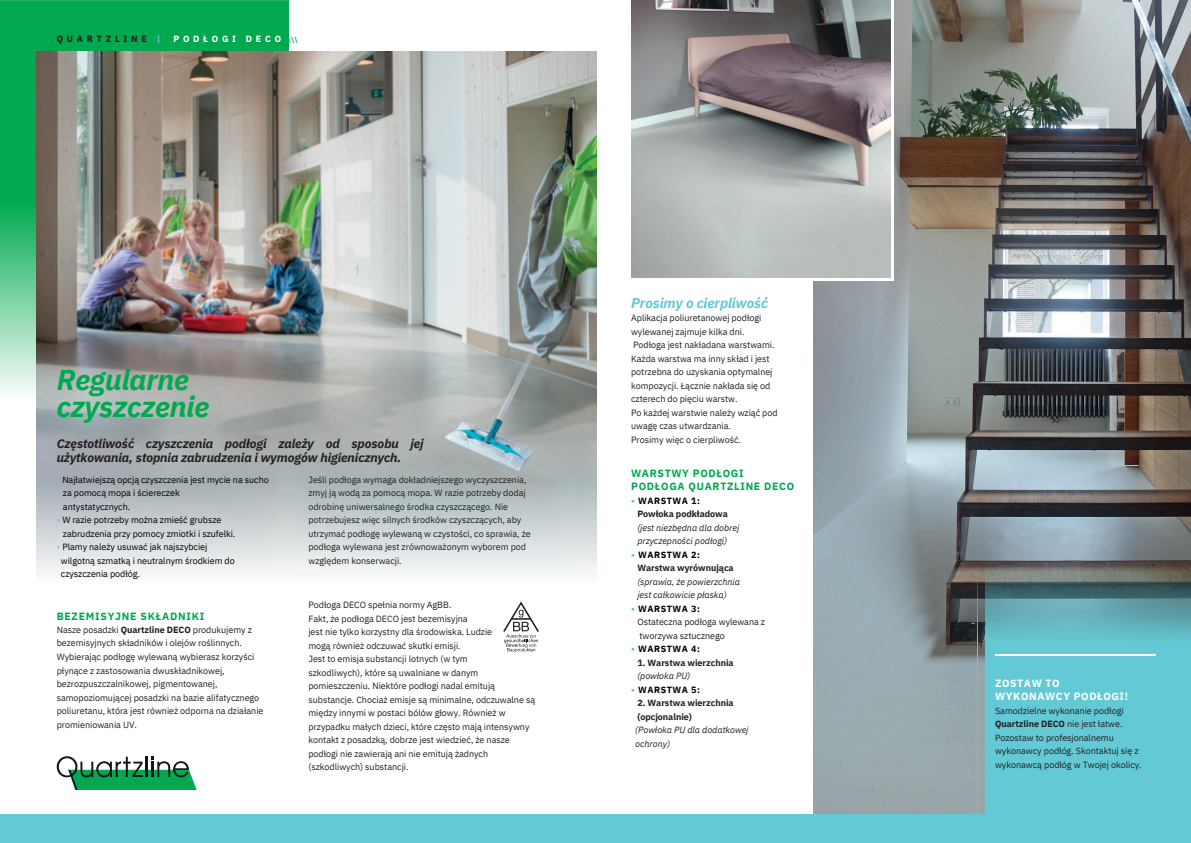
<style>
.page{position:relative;width:1191px;height:843px;background:#fff}
.page>*{position:absolute;margin:0;border:0;box-sizing:border-box;transform-origin:0 0}
.t1{font:italic 700 28.7px/27px "IBM Plex Sans";letter-spacing:-.005em;color:#00a94f}
.t2{font:italic 700 14px "IBM Plex Sans";letter-spacing:-.005em;color:#63c9d5}
.t3{font:italic 700 12.5px/14.2px "IBM Plex Sans";letter-spacing:-.005em;color:#231f20}
.t4{font:700 10.5px "IBM Plex Sans";letter-spacing:.065em;color:#00a94f}
.t5{font:700 10.5px/13.5px "IBM Plex Sans";letter-spacing:.055em;color:#fff}
.t6{font:9px/13.5px "IBM Plex Sans";letter-spacing:-.005em;color:#231f20}
.t7{font:9px "IBM Plex Sans";letter-spacing:-.005em;color:#000}
.t8{font:italic 9px "IBM Plex Sans";letter-spacing:-.005em;color:#231f20}
.t9{font:700 9px "IBM Plex Sans";letter-spacing:-.005em;color:#231f20}
.t10{font:700 9px "IBM Plex Sans";letter-spacing:.055em;color:#000}
.t11{font:700 9px "IBM Plex Sans";letter-spacing:.415em;color:#fff}
.t12{font:700 9px "IBM Plex Sans";letter-spacing:.42em;color:#231f20}
.t13{font:700 9px "IBM Plex Sans";color:#63c9d5}
.t14{font:700 7px "IBM Plex Sans";color:#00a94f}
.s1{color:#63c9d5}
.s2{font-weight:700}
</style>
<div class="page">
<img style="left:813px;top:0;width:377px;height:813px">
<div style="left:631px;top:0;width:262px;height:281px;background:linear-gradient(to right,#fff,#fff)"></div>
<img style="left:0;top:0;width:288px;height:393px">
<img style="left:36px;top:51px;width:560px;height:523px">
<img style="left:977px;top:563px;width:213px;height:251px">
<div style="left:0;top:814px;width:1190px;height:28px;background:#63c9d5"></div>
<svg style="left:57px;top:756px;width:140px;height:33px"></svg>
<img style="left:445px;top:336px;width:97px;height:134px">
<hr style="left:994px;top:654px;width:161px;height:1px;background:#fff">
<img style="left:631px;top:0;width:259px;height:278px">
<svg style="left:503px;top:601px;width:36px;height:51px"></svg>
<p class="t12" style="left:57px;top:32px;width:92px">QUARTZLINE</p>
<p class="t13" style="left:157px;top:33px;width:5px">|</p>
<p class="t11" style="left:173px;top:32px;width:109px">PODŁOGI DECO</p>
<p class="t14" style="left:288px;top:35px;width:11px">\\\</p>
<p class="t1" style="left:57px;top:365px;width:154px">Regularne czyszczenie</p>
<p class="t3" style="left:57px;top:436px;width:368px">Częstotliwość czyszczenia podłogi zależy od sposobu jej użytkowania, stopnia zabrudzenia i wymogów higienicznych.</p>
<p class="t7" style="left:57px;top:473px;width:214px"><span class="s1">•</span> Najłatwiejszą opcją czyszczenia jest mycie na sucho</p>
<p class="t7" style="left:63px;top:487px;width:118px">za pomocą mopa i ściereczek</p>
<p class="t7" style="left:63px;top:500px;width:69px">antystatycznych.</p>
<p class="t7" style="left:57px;top:514px;width:166px"><span class="s1">•</span> W razie potrzeby można zmieść grubsze</p>
<p class="t7" style="left:63px;top:527px;width:174px">zabrudzenia przy pomocy zmiotki i szufelki.</p>
<p class="t7" style="left:57px;top:541px;width:152px"><span class="s1">•</span> Plamy należy usuwać jak najszybciej</p>
<p class="t7" style="left:61px;top:554px;width:175px">wilgotną szmatką i neutralnym środkiem do</p>
<p class="t7" style="left:61px;top:568px;width:81px">czyszczenia podłóg.</p>
<p class="t4" style="left:57px;top:609px;width:149px">BEZEMISYJNE SKŁADNIKI</p>
<p class="t6" style="left:57px;top:622px;width:208px">Nasze posadzki <span class="s2">Quartzline DECO</span> produkujemy z bezemisyjnych składników i olejów roślinnych.<br>Wybierając podłogę wylewaną wybierasz korzyści płynące z zastosowania dwuskładnikowej, bezrozpuszczalnikowej, pigmentowanej, samopoziomującej posadzki na bazie alifatycznego poliuretanu, która jest również odporna na działanie promieniowania UV.</p>
<p class="t6" style="left:308px;top:472px;width:224px">Jeśli podłoga wymaga dokładniejszego wyczyszczenia, zmyj ją wodą za pomocą mopa. W razie potrzeby dodaj odrobinę uniwersalnego środka czyszczącego. Nie potrzebujesz więc silnych środków czyszczących, aby utrzymać podłogę wylewaną w czystości, co sprawia, że podłoga wylewana jest zrównoważonym wyborem pod względem konserwacji.</p>
<p class="t6" style="left:308px;top:598px;width:144px">Podłoga DECO spełnia normy AgBB.</p>
<p class="t6" style="left:308px;top:611px;width:161px">Fakt, że podłoga DECO jest bezemisyjna</p>
<p class="t6" style="left:308px;top:625px;width:185px">jest nie tylko korzystny dla środowiska. Ludzie</p>
<p class="t6" style="left:308px;top:638px;width:154px">mogą również odczuwać skutki emisji.</p>
<p class="t6" style="left:308px;top:652px;width:161px">Jest to emisja substancji lotnych (w tym</p>
<p class="t6" style="left:308px;top:665px;width:228px">szkodliwych), które są uwalniane w danym pomieszczeniu. Niektóre podłogi nadal emitują substancje. Chociaż emisje są minimalne, odczuwalne są między innymi w postaci bólów głowy. Również w przypadku małych dzieci, które często mają intensywny kontakt z posadzką, dobrze jest wiedzieć, że nasze podłogi nie zawierają ani nie emitują żadnych (szkodliwych) substancji.</p>
<p class="t2" style="left:631px;top:294px;width:138px">Prosimy o cierpliwość</p>
<p class="t6" style="left:631px;top:311px;width:132px">Aplikacja poliuretanowej podłogi wylewanej zajmuje kilka dni.</p>
<p class="t6" style="left:631px;top:338px;width:145px">Podłoga jest nakładana warstwami.<br>Każda warstwa ma inny skład i jest potrzebna do uzyskania optymalnej kompozycji. Łącznie nakłada się od czterech do pięciu warstw.</p>
<p class="t6" style="left:631px;top:405px;width:148px">Po każdej warstwie należy wziąć pod uwagę czas utwardzania.</p>
<p class="t6" style="left:631px;top:432px;width:111px">Prosimy więc o cierpliwość.</p>
<p class="t4" style="left:631px;top:466px;width:114px">WARSTWY PODŁOGI</p>
<p class="t4" style="left:631px;top:479px;width:165px">PODŁOGA QUARTZLINE DECO</p>
<p class="t10" style="left:631px;top:494px;width:70px"><span class="s1">•</span> WARSTWA 1:</p>
<p class="t9" style="left:637px;top:508px;width:92px">Powłoka podkładowa</p>
<p class="t8" style="left:637px;top:521px;width:103px">(jest niezbędna dla dobrej</p>
<p class="t8" style="left:637px;top:535px;width:91px">przyczepności podłogi)</p>
<p class="t10" style="left:631px;top:548px;width:70px"><span class="s1">•</span> WARSTWA 2:</p>
<p class="t9" style="left:637px;top:562px;width:98px">Warstwa wyrównująca</p>
<p class="t8" style="left:637px;top:575px;width:104px">(sprawia, że powierzchnia</p>
<p class="t8" style="left:637px;top:589px;width:91px">jest całkowicie płaska)</p>
<p class="t10" style="left:631px;top:602px;width:70px"><span class="s1">•</span> WARSTWA 3:</p>
<p class="t6" style="left:637px;top:615px;width:129px">Ostateczna podłoga wylewana z</p>
<p class="t6" style="left:639px;top:628px;width:87px">tworzywa sztucznego</p>
<p class="t10" style="left:631px;top:643px;width:70px"><span class="s1">•</span> WARSTWA 4:</p>
<p class="t9" style="left:637px;top:656px;width:98px">1. Warstwa wierzchnia</p>
<p class="t8" style="left:637px;top:670px;width:54px">(powłoka PU)</p>
<p class="t10" style="left:631px;top:683px;width:70px"><span class="s1">•</span> WARSTWA 5:</p>
<p class="t9" style="left:637px;top:697px;width:98px">2. Warstwa wierzchnia</p>
<p class="t9" style="left:637px;top:710px;width:56px">(opcjonalnie)</p>
<p class="t8" style="left:635px;top:724px;width:115px">(Powłoka PU dla dodatkowej</p>
<p class="t8" style="left:635px;top:737px;width:36px">ochrony)</p>
<p class="t5" style="left:994px;top:676px;width:134px">ZOSTAW TO<br>WYKONAWCY PODŁOGI!</p>
<p class="t6" style="left:994px;top:703px;width:148px">Samodzielne wykonanie podłogi<br><span class="s2">Quartzline DECO</span> nie jest łatwe.<br>Pozostaw to profesjonalnemu wykonawcy podłóg. Skontaktuj się z wykonawcą podłóg w Twojej okolicy.</p>
</div>
